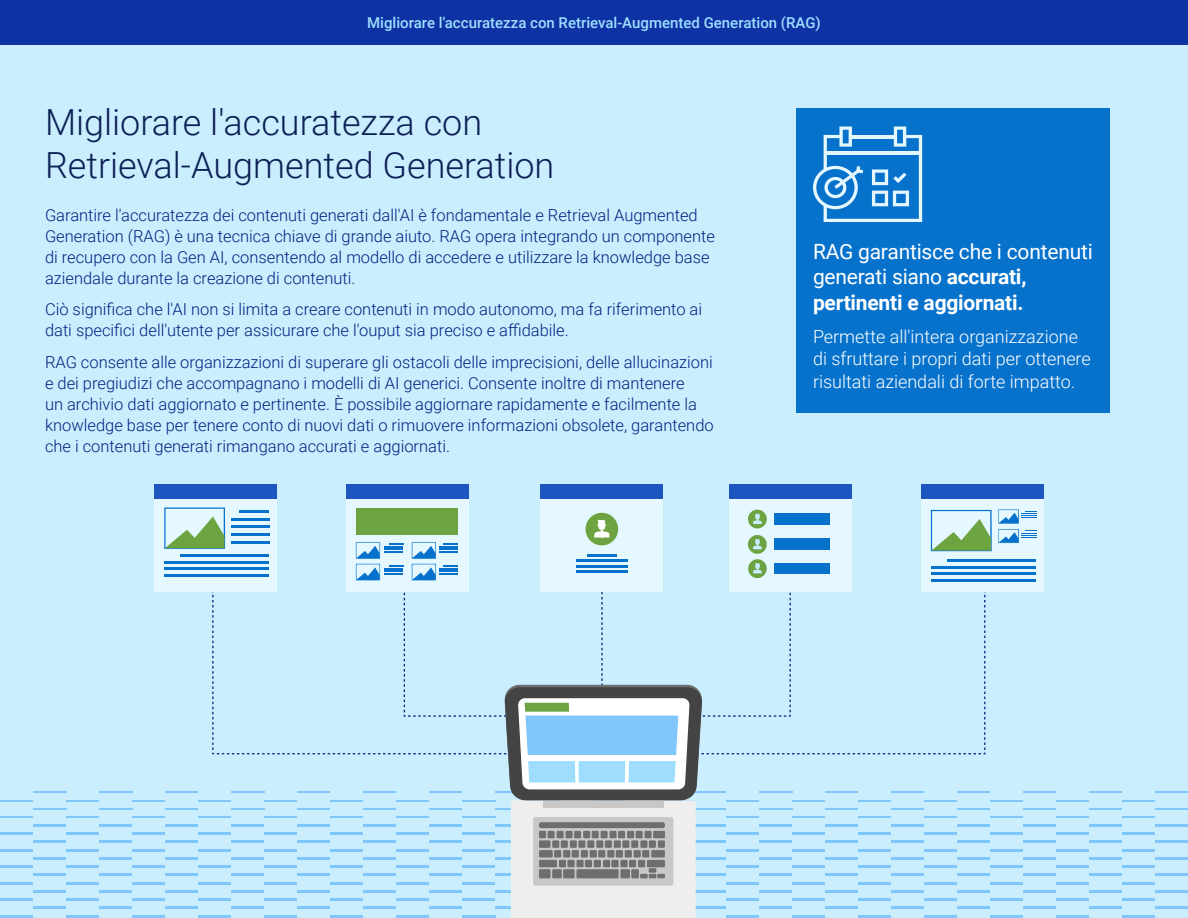
<style>
.page{position:relative;width:1188px;height:918px;background:#fff}
.page>*{position:absolute;margin:0;border:0;box-sizing:border-box;transform-origin:0 0}
.t1{font:300 36px/43.2px "Roboto";color:#0d2155}
.t2{font:21px/25.5px "Roboto";letter-spacing:-.01em;color:#fff}
.t3{font:300 18px/22.5px "Roboto";color:#fff}
.t4{font:300 16.5px/21px "Roboto";color:#00227f}
.t5{font:500 15px "Roboto";color:#9fddff}
.s1{font-weight:700}
</style>
<div class="page">
<div style="left:0;top:0;width:1188px;height:45px;background:#0c32a4"></div>
<div style="left:0;top:45px;width:1188px;height:873px;background:#cbeeff"></div>
<hr style="left:1155px;top:857px;width:33px;height:2px;background:#80c7fb">
<hr style="left:1155px;top:824px;width:33px;height:2px;background:#80c7fb">
<hr style="left:1155px;top:890px;width:33px;height:2px;background:#80c7fb">
<hr style="left:1155px;top:792px;width:33px;height:1px;background:#80c7fb">
<hr style="left:1155px;top:874px;width:33px;height:2px;background:#80c7fb">
<hr style="left:1155px;top:841px;width:33px;height:2px;background:#80c7fb">
<hr style="left:1155px;top:907px;width:33px;height:2px;background:#80c7fb">
<hr style="left:1155px;top:808px;width:33px;height:2px;background:#80c7fb">
<hr style="left:1122px;top:866px;width:33px;height:2px;background:#80c7fb">
<hr style="left:1122px;top:833px;width:33px;height:2px;background:#80c7fb">
<hr style="left:1122px;top:899px;width:33px;height:2px;background:#80c7fb">
<hr style="left:1122px;top:800px;width:33px;height:1px;background:#80c7fb">
<hr style="left:1122px;top:882px;width:33px;height:2px;background:#80c7fb">
<hr style="left:1122px;top:849px;width:33px;height:2px;background:#80c7fb">
<hr style="left:1122px;top:915px;width:33px;height:2px;background:#80c7fb">
<hr style="left:1122px;top:816px;width:33px;height:2px;background:#80c7fb">
<hr style="left:1089px;top:857px;width:33px;height:2px;background:#80c7fb">
<hr style="left:1089px;top:824px;width:33px;height:2px;background:#80c7fb">
<hr style="left:1089px;top:890px;width:33px;height:2px;background:#80c7fb">
<hr style="left:1089px;top:792px;width:33px;height:1px;background:#80c7fb">
<hr style="left:1089px;top:874px;width:33px;height:2px;background:#80c7fb">
<hr style="left:1089px;top:841px;width:33px;height:2px;background:#80c7fb">
<hr style="left:1089px;top:907px;width:33px;height:2px;background:#80c7fb">
<hr style="left:1089px;top:808px;width:33px;height:2px;background:#80c7fb">
<hr style="left:1056px;top:866px;width:33px;height:2px;background:#80c7fb">
<hr style="left:1056px;top:833px;width:33px;height:2px;background:#80c7fb">
<hr style="left:1056px;top:899px;width:33px;height:2px;background:#80c7fb">
<hr style="left:1056px;top:800px;width:33px;height:1px;background:#80c7fb">
<hr style="left:1056px;top:882px;width:33px;height:2px;background:#80c7fb">
<hr style="left:1056px;top:849px;width:33px;height:2px;background:#80c7fb">
<hr style="left:1056px;top:915px;width:33px;height:2px;background:#80c7fb">
<hr style="left:1056px;top:816px;width:33px;height:2px;background:#80c7fb">
<hr style="left:1023px;top:857px;width:33px;height:2px;background:#80c7fb">
<hr style="left:1023px;top:824px;width:33px;height:2px;background:#80c7fb">
<hr style="left:1023px;top:890px;width:33px;height:2px;background:#80c7fb">
<hr style="left:1023px;top:792px;width:33px;height:1px;background:#80c7fb">
<hr style="left:1023px;top:874px;width:33px;height:2px;background:#80c7fb">
<hr style="left:1023px;top:841px;width:33px;height:2px;background:#80c7fb">
<hr style="left:1023px;top:907px;width:33px;height:2px;background:#80c7fb">
<hr style="left:1023px;top:808px;width:33px;height:2px;background:#80c7fb">
<hr style="left:990px;top:866px;width:33px;height:2px;background:#80c7fb">
<hr style="left:990px;top:833px;width:33px;height:2px;background:#80c7fb">
<hr style="left:990px;top:899px;width:33px;height:2px;background:#80c7fb">
<hr style="left:990px;top:800px;width:33px;height:1px;background:#80c7fb">
<hr style="left:990px;top:882px;width:33px;height:2px;background:#80c7fb">
<hr style="left:990px;top:849px;width:33px;height:2px;background:#80c7fb">
<hr style="left:990px;top:915px;width:33px;height:2px;background:#80c7fb">
<hr style="left:990px;top:816px;width:33px;height:2px;background:#80c7fb">
<hr style="left:132px;top:866px;width:33px;height:2px;background:#80c7fb">
<hr style="left:132px;top:833px;width:33px;height:2px;background:#80c7fb">
<hr style="left:132px;top:899px;width:33px;height:2px;background:#80c7fb">
<hr style="left:132px;top:800px;width:33px;height:1px;background:#80c7fb">
<hr style="left:132px;top:882px;width:33px;height:2px;background:#80c7fb">
<hr style="left:132px;top:849px;width:33px;height:2px;background:#80c7fb">
<hr style="left:132px;top:915px;width:33px;height:2px;background:#80c7fb">
<hr style="left:132px;top:816px;width:33px;height:2px;background:#80c7fb">
<hr style="left:99px;top:857px;width:33px;height:2px;background:#80c7fb">
<hr style="left:99px;top:824px;width:33px;height:2px;background:#80c7fb">
<hr style="left:99px;top:890px;width:33px;height:2px;background:#80c7fb">
<hr style="left:99px;top:792px;width:33px;height:1px;background:#80c7fb">
<hr style="left:99px;top:874px;width:33px;height:2px;background:#80c7fb">
<hr style="left:99px;top:841px;width:33px;height:2px;background:#80c7fb">
<hr style="left:99px;top:907px;width:33px;height:2px;background:#80c7fb">
<hr style="left:99px;top:808px;width:33px;height:2px;background:#80c7fb">
<hr style="left:66px;top:866px;width:33px;height:2px;background:#80c7fb">
<hr style="left:66px;top:833px;width:33px;height:2px;background:#80c7fb">
<hr style="left:66px;top:899px;width:33px;height:2px;background:#80c7fb">
<hr style="left:66px;top:800px;width:33px;height:1px;background:#80c7fb">
<hr style="left:66px;top:882px;width:33px;height:2px;background:#80c7fb">
<hr style="left:66px;top:849px;width:33px;height:2px;background:#80c7fb">
<hr style="left:66px;top:915px;width:33px;height:2px;background:#80c7fb">
<hr style="left:66px;top:816px;width:33px;height:2px;background:#80c7fb">
<hr style="left:33px;top:857px;width:33px;height:2px;background:#80c7fb">
<hr style="left:33px;top:824px;width:33px;height:2px;background:#80c7fb">
<hr style="left:33px;top:890px;width:33px;height:2px;background:#80c7fb">
<hr style="left:33px;top:792px;width:33px;height:1px;background:#80c7fb">
<hr style="left:33px;top:874px;width:33px;height:2px;background:#80c7fb">
<hr style="left:33px;top:841px;width:33px;height:2px;background:#80c7fb">
<hr style="left:33px;top:907px;width:33px;height:2px;background:#80c7fb">
<hr style="left:33px;top:808px;width:33px;height:2px;background:#80c7fb">
<hr style="left:0;top:866px;width:33px;height:2px;background:#80c7fb">
<hr style="left:0;top:833px;width:33px;height:2px;background:#80c7fb">
<hr style="left:0;top:899px;width:33px;height:2px;background:#80c7fb">
<hr style="left:0;top:800px;width:33px;height:1px;background:#80c7fb">
<hr style="left:0;top:882px;width:33px;height:2px;background:#80c7fb">
<hr style="left:0;top:849px;width:33px;height:2px;background:#80c7fb">
<hr style="left:0;top:915px;width:33px;height:2px;background:#80c7fb">
<hr style="left:0;top:816px;width:33px;height:2px;background:#80c7fb">
<div style="left:796px;top:108px;width:314px;height:304px;background:#0672cb"></div>
<svg style="left:813px;top:127px;width:109px;height:95px"></svg>
<div style="left:154px;top:484px;width:123px;height:108px;background:#e5f8ff"></div>
<div style="left:154px;top:484px;width:123px;height:14px;background:#1d56c0"></div>
<div style="left:346px;top:484px;width:123px;height:108px;background:#e5f8ff"></div>
<div style="left:346px;top:484px;width:123px;height:14px;background:#1d56c0"></div>
<div style="left:540px;top:484px;width:123px;height:108px;background:#e5f8ff"></div>
<div style="left:540px;top:484px;width:123px;height:14px;background:#1d56c0"></div>
<div style="left:729px;top:484px;width:123px;height:108px;background:#e5f8ff"></div>
<div style="left:729px;top:484px;width:123px;height:14px;background:#1d56c0"></div>
<div style="left:921px;top:484px;width:123px;height:108px;background:#e5f8ff"></div>
<div style="left:921px;top:484px;width:123px;height:14px;background:#1d56c0"></div>
<svg style="left:998px;top:510px;width:39px;height:33px"></svg>
<hr style="left:947px;top:559px;width:89px;height:3px;background:#0672cb">
<hr style="left:932px;top:566px;width:104px;height:2px;background:#0672cb">
<hr style="left:932px;top:572px;width:104px;height:3px;background:#0672cb">
<hr style="left:932px;top:579px;width:104px;height:3px;background:#0672cb">
<svg style="left:164px;top:508px;width:828px;height:410px"></svg>
<p class="t5" style="left:367px;top:12px;width:455px">Migliorare l'accuratezza con Retrieval-Augmented Generation (RAG)</p>
<h1 class="t1" style="left:45px;top:99px;width:511px">Migliorare l'accuratezza con<br>Retrieval-Augmented Generation</h1>
<p class="t4" style="left:45px;top:204px;width:672px">Garantire l'accuratezza dei contenuti generati dall'AI è fondamentale e Retrieval Augmented Generation (RAG) è una tecnica chiave di grande aiuto. RAG opera integrando un componente di recupero con la Gen AI, consentendo al modello di accedere e utilizzare la knowledge base aziendale durante la creazione di contenuti.</p>
<p class="t4" style="left:45px;top:298px;width:659px">Ciò significa che l'AI non si limita a creare contenuti in modo autonomo, ma fa riferimento ai dati specifici dell'utente per assicurare che l'ouput sia preciso e affidabile.</p>
<p class="t4" style="left:45px;top:351px;width:670px">RAG consente alle organizzazioni di superare gli ostacoli delle imprecisioni, delle allucinazioni e dei pregiudizi che accompagnano i modelli di AI generici. Consente inoltre di mantenere<br>un archivio dati aggiornato e pertinente. È possibile aggiornare rapidamente e facilmente la knowledge base per tenere conto di nuovi dati o rimuovere informazioni obsolete, garantendo che i contenuti generati rimangano accurati e aggiornati.</p>
<p class="t2" style="left:813px;top:238px;width:281px">RAG garantisce che i contenuti generati siano <span class="s1">accurati, pertinenti e aggiornati.</span></p>
<p class="t3" style="left:813px;top:324px;width:279px">Permette all'intera organizzazione di sfruttare i propri dati per ottenere risultati aziendali di forte impatto.</p>
</div>
